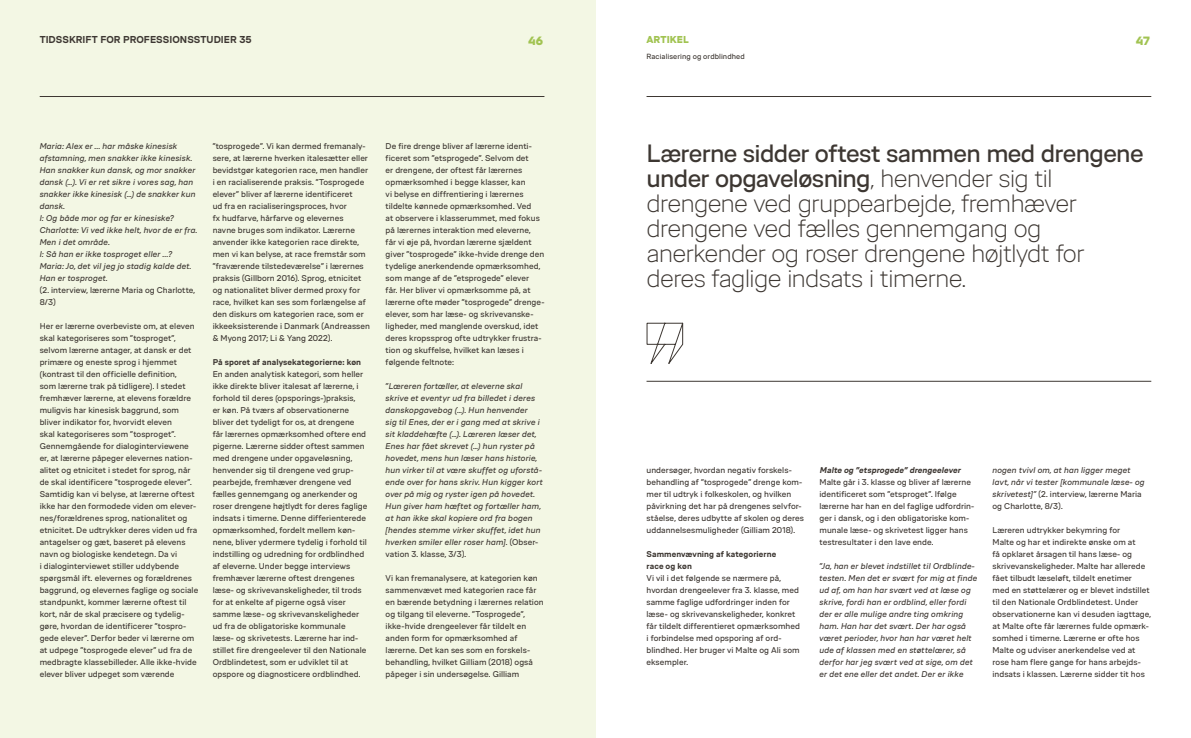
<style>
.page{position:relative;width:1191px;height:738px;background:#fff}
.page>*{position:absolute;margin:0;border:0;box-sizing:border-box;transform-origin:0 0}
.t1{font:300 25px/25px "VIA Type";letter-spacing:-.035em;color:#3d3732}
.t2{font:900 12px "VIA Type";color:#a1c351}
.t3{font:700 10px "VIA Type";letter-spacing:.005em;color:#3d3732}
.t4{font:900 10px "VIA Type";letter-spacing:.005em;color:#a1c351}
.t5{font:8.4px/12px "VIA Type";letter-spacing:.005em;color:#3d3732}
.t6{font:italic 8.4px/12px "VIA Type";letter-spacing:.005em;color:#3d3732}
.t7{font:700 8.4px/12px "VIA Type";letter-spacing:.01em;color:#3d3732}
.t8{font:italic 700 8.4px "VIA Type";color:#3d3732}
.t9{font:7.5px "VIA Type";letter-spacing:.01em;color:#3d3732}
.s1{font-style:normal}
.s2{font-weight:400}
</style>
<div class="page">
<div style="left:0;top:0;width:595px;height:737px;background:#f3f7e4"></div>
<svg style="left:646px;top:322px;width:38px;height:42px"></svg>
<hr style="left:646px;top:381px;width:505px;height:1px;background:#3d3732">
<hr style="left:646px;top:96px;width:505px;height:1px;background:#3d3732">
<hr style="left:40px;top:96px;width:504px;height:1px;background:#3d3732">
<p class="t3" style="left:40px;top:34px;width:213px">TIDSSKRIFT FOR PROFESSIONSSTUDIER 35</p>
<h2 class="t2" style="left:528px;top:34px;width:16px">46</h2>
<p class="t4" style="left:646px;top:34px;width:44px">ARTIKEL</p>
<h2 class="t2" style="left:1136px;top:34px;width:15px">47</h2>
<p class="t9" style="left:646px;top:52px;width:100px">Racialisering og ordblindhed</p>
<p class="t6" style="left:40px;top:140px;width:159px">Maria: Alex er ... har måske kinesisk afstamning, men snakker ikke kinesisk.<br>Han snakker kun dansk, og mor snakker dansk (…). Vi er ret sikre i vores sag, han snakker ikke kinesisk (…) de snakker kun dansk.<br>I: Og både mor og far er kinesiske?<br>Charlotte: Vi ved ikke helt, hvor de er fra.<br>Men i det område.<br>I: Så han er ikke tosproget eller ...?<br>Maria: Jo, det vil jeg jo stadig kalde det.<br>Han er tosproget.</p>
<p class="t5" style="left:40px;top:284px;width:157px">(2. interview, lærerne Maria og Charlotte,<br>8/3)</p>
<p class="t5" style="left:40px;top:320px;width:160px">Her er lærerne overbeviste om, at eleven skal kategoriseres som ”tosproget”, selvom lærerne antager, at dansk er det primære og eneste sprog i hjemmet (kontrast til den officielle definition,<br>som lærerne trak på tidligere). I stedet fremhæver lærerne, at elevens forældre muligvis har kinesisk baggrund, som bliver indikator for, hvorvidt eleven<br>skal kategoriseres som ”tosproget”.<br>Gennemgående for dialoginterviewene er, at lærerne påpeger elevernes nation&shy;alitet og etnicitet i stedet for sprog, når de skal identificere ”tosprogede elever”.<br>Samtidig kan vi belyse, at lærerne oftest ikke har den formodede viden om elever&shy;nes/forældrenes sprog, nationalitet og etnicitet. De udtrykker deres viden ud fra antagelser og gæt, baseret på elevens navn og biologiske kendetegn. Da vi<br>i dialoginterviewet stiller uddybende spørgsmål ift. elevernes og forældrenes baggrund, og elevernes faglige og sociale standpunkt, kommer lærerne oftest til kort, når de skal præcisere og tydelig&shy;gøre, hvordan de identificerer ”tospro&shy;gede elever”. Derfor beder vi lærerne om at udpege ”tosprogede elever” ud fra de medbragte klassebilleder. Alle ikke-hvide elever bliver udpeget som værende</p>
<p class="t5" style="left:213px;top:140px;width:159px">”tosprogede”. Vi kan dermed fremanaly&shy;sere, at lærerne hverken italesætter eller bevidstgør kategorien race, men handler i en racialiserende praksis. ”Tosprogede elever” bliver af lærerne identificeret<br>ud fra en racialiseringsproces, hvor<br>fx hudfarve, hårfarve og elevernes<br>navne bruges som indikator. Lærerne anvender ikke kategorien race direkte, men vi kan belyse, at race fremstår som ”fraværende tilstedeværelse” i lærernes praksis (Gillborn 2016). Sprog, etnicitet og nationalitet bliver dermed proxy for race, hvilket kan ses som forlængelse af den diskurs om kategorien race, som er ikkeeksisterende i Danmark (Andreassen &amp; Myong 2017; Li &amp; Yang 2022).</p>
<p class="t7" style="left:213px;top:355px;width:150px">På sporet af analysekategorierne: køn</p>
<p class="t5" style="left:213px;top:368px;width:156px">En anden analytisk kategori, som heller ikke direkte bliver italesat af lærerne, i forhold til deres (opsporings-)praksis,<br>er køn. På tværs af observationerne bliver det tydeligt for os, at drengene<br>får lærernes opmærksomhed oftere end pigerne. Lærerne sidder oftest sammen med drengene under opgaveløsning, henvender sig til drengene ved grup&shy;pearbejde, fremhæver drengene ved fælles gennemgang og anerkender og roser drengene højtlydt for deres faglige indsats i timerne. Denne differienterede opmærksomhed, fordelt mellem køn&shy;nene, bliver ydermere tydelig i forhold til indstilling og udredning for ordblindhed af eleverne. Under begge interviews fremhæver lærerne oftest drengenes læse- og skrivevanskeligheder, til trods for at enkelte af pigerne også viser samme læse- og skrivevanskeligheder ud fra de obligatoriske kommunale læse- og skrivetests. Lærerne har ind&shy;stillet fire drengeelever til den Nationale Ordblindetest, som er udviklet til at opspore og diagnosticere ordblindhed.</p>
<p class="t5" style="left:386px;top:140px;width:160px">De fire drenge bliver af lærerne identi&shy;ficeret som ”etsprogede”. Selvom det<br>er drengene, der oftest får lærernes opmærksomhed i begge klasser, kan<br>vi belyse en diffrentiering i lærernes tildelte kønnede opmærksomhed. Ved<br>at observere i klasserummet, med fokus på lærernes interaktion med eleverne,<br>får vi øje på, hvordan lærerne sjældent giver ”tosprogede” ikke-hvide drenge den tydelige anerkendende opmærksomhed, som mange af de ”etsprogede” elever<br>får. Her bliver vi opmærksomme på, at lærerne ofte møder ”tosprogede” drenge&shy;elever, som har læse- og skrivevanske&shy;ligheder, med manglende overskud, idet deres kropssprog ofte udtrykker frustra&shy;tion og skuffelse, hvilket kan læses i følgende feltnote:</p>
<p class="t6" style="left:386px;top:380px;width:159px">”Læreren fortæller, at eleverne skal skrive et eventyr ud fra billedet i deres danskopgavebog (…). Hun henvender<br>sig til Enes, der er i gang med at skrive i sit kladdehæfte (…). Læreren læser det, Enes har fået skrevet (…) hun ryster på hovedet, mens hun læser hans historie, hun virker til at være skuffet og uforstå&shy;ende over for hans skriv. Hun kigger kort over på mig og ryster igen på hovedet.<br>Hun giver ham hæftet og fortæller ham, at han ikke skal kopiere ord fra bogen [hendes stemme virker skuffet, idet hun hverken smiler eller roser ham]. <span class="s1">(Obser&shy;vation 3. klasse, 3/3).</span></p>
<p class="t5" style="left:386px;top:572px;width:159px">Vi kan fremanalysere, at kategorien køn sammenvævet med kategorien race får en bærende betydning i lærernes relation og tilgang til eleverne. ”Tosprogede”, ikke-hvide drengeelever får tildelt en anden form for opmærksomhed af lærerne. Det kan ses som en forskels&shy;behandling, hvilket Gilliam (2018) også påpeger i sin undersøgelse. Gilliam</p>
<h1 class="t1" style="left:646px;top:141px;width:498px"><span class="s2">Lærerne sidder oftest sammen med drengene under opgaveløsning</span>, henvender sig til drengene ved gruppearbejde, fremhæver drengene ved fælles gennemgang og anerkender og roser drengene højtlydt for deres faglige indsats i timerne.</h1>
<p class="t5" style="left:646px;top:463px;width:159px">undersøger, hvordan negativ forskels&shy;behandling af ”tosprogede” drenge kom&shy;mer til udtryk i folkeskolen, og hvilken påvirkning det har på drengenes selvfor&shy;ståelse, deres udbytte af skolen og deres uddannelsesmuligheder (Gilliam 2018).</p>
<p class="t7" style="left:646px;top:547px;width:131px">Sammenvævning af kategorierne race og køn</p>
<p class="t5" style="left:646px;top:571px;width:155px">Vi vil i det følgende se nærmere på, hvordan drengeelever fra 3. klasse, med samme faglige udfordringer inden for læse- og skrivevanskeligheder, konkret får tildelt differentieret opmærksomhed i forbindelse med opsporing af ord&shy;blindhed. Her bruger vi Malte og Ali som eksempler.</p>
<p class="t8" style="left:819px;top:464px;width:144px">Malte og ”etsprogede” drengeelever</p>
<p class="t5" style="left:819px;top:475px;width:156px">Malte går i 3. klasse og bliver af lærerne identificeret som ”etsproget”. Ifølge lærerne har han en del faglige udfordrin&shy;ger i dansk, og i den obligatoriske kom&shy;munale læse- og skrivetest ligger hans testresultater i den lave ende.</p>
<p class="t6" style="left:819px;top:559px;width:159px">”Ja, han er blevet indstillet til Ordblinde&shy;testen. Men det er svært for mig at finde ud af, om han har svært ved at læse og skrive, fordi han er ordblind, eller fordi der er alle mulige andre ting omkring ham. Han har det svært. Der har også været perioder, hvor han har været helt ude af klassen med en støttelærer, så derfor har jeg svært ved at sige, om det er det ene eller det andet. Der er ikke</p>
<p class="t6" style="left:992px;top:463px;width:154px">nogen tvivl om, at han ligger meget lavt, når vi tester [kommunale læse- og skrivetest]” <span class="s1">(2. interview, lærerne Maria og Charlotte, 8/3).</span></p>
<p class="t5" style="left:992px;top:523px;width:160px">Læreren udtrykker bekymring for<br>Malte og har et indirekte ønske om at<br>få opklaret årsagen til hans læse- og skrivevanskeligheder. Malte har allerede fået tilbudt læseløft, tildelt enetimer<br>med en støttelærer og er blevet indstillet til den Nationale Ordblindetest. Under observationerne kan vi desuden iagttage, at Malte ofte får lærernes fulde opmærk&shy;somhed i timerne. Lærerne er ofte hos Malte og udviser anerkendelse ved at rose ham flere gange for hans arbejds&shy;indsats i klassen. Lærerne sidder tit hos</p>
</div>
